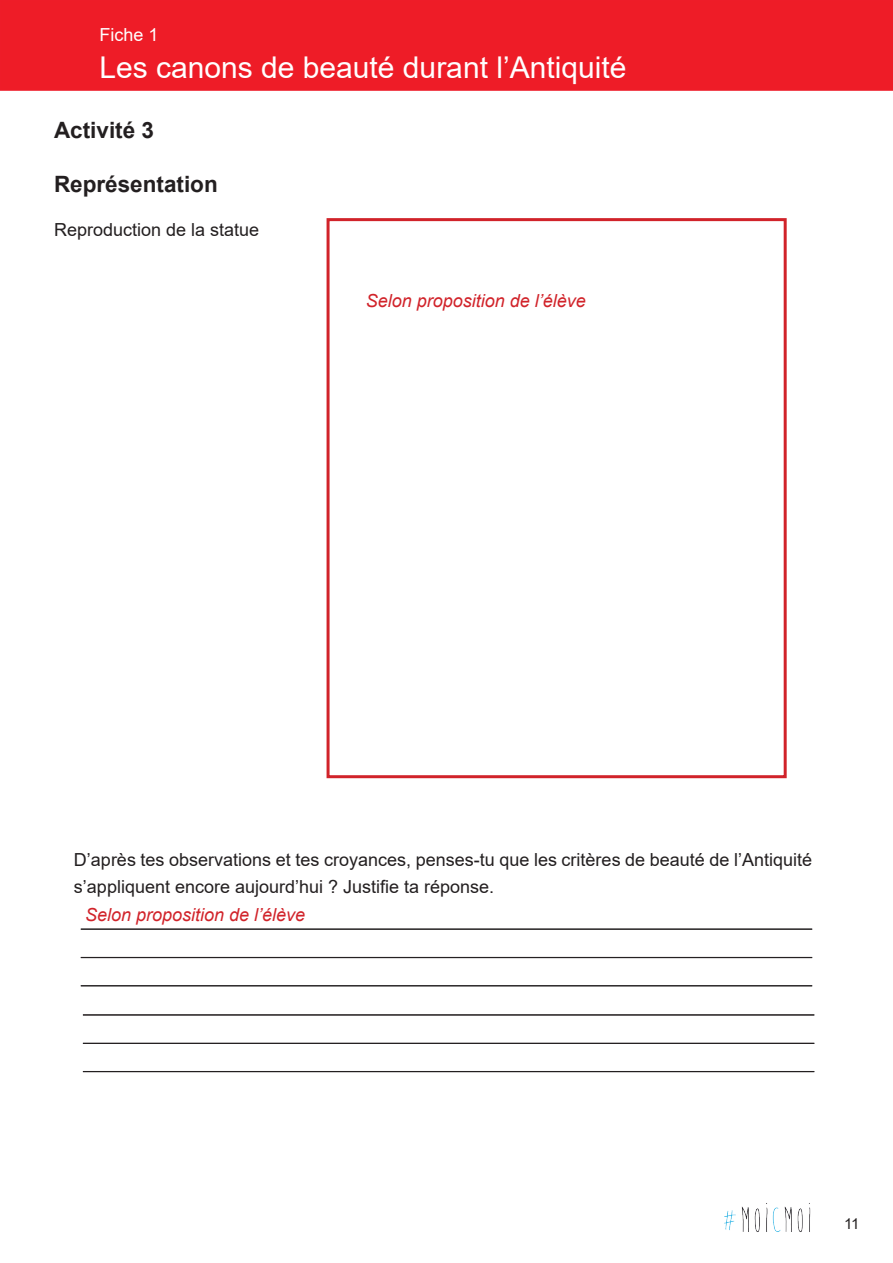
<style>
.page{position:relative;width:893px;height:1263px;background:#fff}
.page>*{position:absolute;margin:0;border:0;box-sizing:border-box;transform-origin:0 0}
.t1{font:30px "Arial";color:#fff}
.t2{font:700 22.5px "Arial";color:#231f20}
.t3{font:18px/27px "Arial";color:#231f20}
.t4{font:italic 18px "Arial";color:#d1232a}
.t5{font:18px "Arial";color:#fff}
.t6{font:15px "Arial";color:#231f20}
</style>
<div class="page">
<img style="left:724px;top:1203px;width:87px;height:29px">
<div style="left:0;top:0;width:893px;height:91px;background:#ee1c27"></div>
<div style="left:327px;top:218px;width:460px;height:560px;border:3px solid #d1232a"></div>
<hr style="left:81px;top:929px;width:731px;height:1px;background:#231f20">
<hr style="left:81px;top:957px;width:731px;height:1px;background:#231f20">
<hr style="left:81px;top:985px;width:731px;height:1px;background:#231f20">
<hr style="left:81px;top:986px;width:731px;height:1px;background:#231f20">
<hr style="left:83px;top:1014px;width:731px;height:1px;background:#231f20">
<hr style="left:83px;top:1015px;width:731px;height:1px;background:#231f20">
<hr style="left:83px;top:1043px;width:731px;height:1px;background:#231f20">
<hr style="left:83px;top:1071px;width:731px;height:1px;background:#231f20">
<p class="t5" style="left:99px;top:23px;width:61px">Fiche 1</p>
<h1 class="t1" style="left:99px;top:46px;width:528px">Les canons de beauté durant l’Antiquité</h1>
<p class="t2" style="left:54px;top:114px;width:102px">Activité 3</p>
<p class="t2" style="left:54px;top:168px;width:165px">Représentation</p>
<p class="t3" style="left:54px;top:216px;width:207px">Reproduction de la statue</p>
<p class="t4" style="left:366px;top:289px;width:222px">Selon proposition de l’élève</p>
<p class="t3" style="left:74px;top:846px;width:740px">D’après tes observations et tes croyances, penses-tu que les critères de beauté de l’Antiquité s’appliquent encore aujourd’hui ? Justifie ta réponse.</p>
<p class="t4" style="left:85px;top:903px;width:222px">Selon proposition de l’élève</p>
<p class="t6" style="left:844px;top:1214px;width:17px">11</p>
</div>
